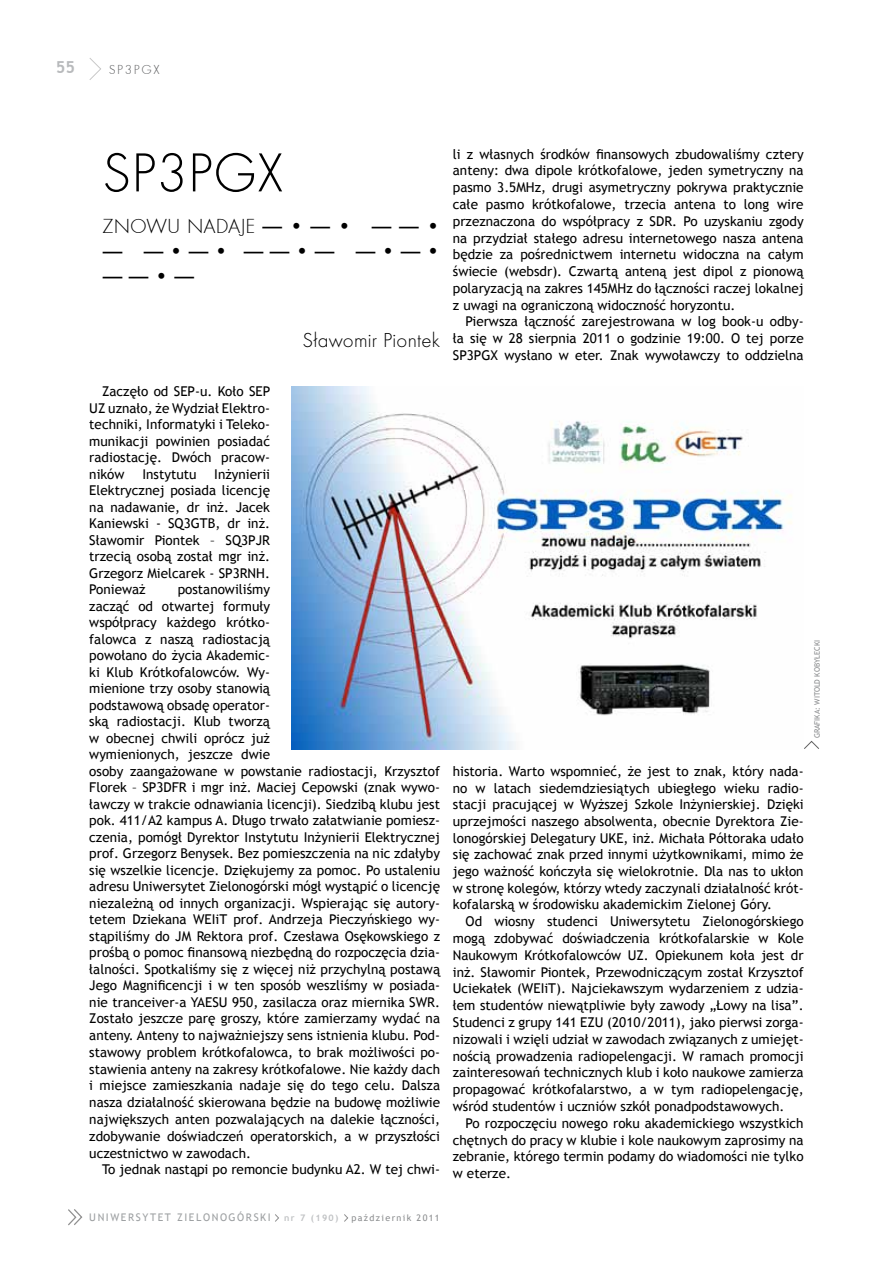
<style>
.page{position:relative;width:893px;height:1263px;background:#fff}
.page>*{position:absolute;margin:0;border:0;box-sizing:border-box;transform-origin:0 0}
.t1{font:57px "Futura TEE Ligh";color:#000}
.t2{font:21px "Futura TEE Ligh";color:#000}
.t3{font:21px/25.2px "Arial";color:#000}
.t4{font:21px "Futur TEE Lig";letter-spacing:.01em;color:#000}
.t5{font:700 16.5px "Trebuchet MS";color:#b8babc}
.t6{font:13.5px/16.5px "Trebuchet MS";color:#000;text-align:justify}
.t7{font:13.5px "Futura TEE Ligh";letter-spacing:.12em;color:#58595b}
.t8{font:10.5px "Trebuchet MS";letter-spacing:.15em;color:#9da0a2}
.t9{font:9px "Trebuchet MS";letter-spacing:.15em;color:#8a8c8e}
.t10{font:700 9px "Trebuchet MS";color:#c0c2c4}
.t11{font:7.5px "Trebuchet MS";color:#8a8c8e}
.s1{font-family:"Arial"}
.s2{font-family:"Futura TEE Ligh"}
</style>
<div class="page">
<svg style="left:89px;top:58px;width:12px;height:22px"></svg>
<svg style="left:68px;top:1209px;width:15px;height:17px"></svg>
<svg style="left:275px;top:1214px;width:4px;height:8px"></svg>
<svg style="left:344px;top:1214px;width:4px;height:8px"></svg>
<img style="left:291px;top:387px;width:501px;height:362px">
<svg style="left:804px;top:741px;width:15px;height:8px"></svg>
<p class="t5" style="left:56px;top:57px;width:21px">55</p>
<p class="t7" style="left:109px;top:61px;width:53px">SP3PGX</p>
<h1 class="t1" style="left:102px;top:140px;width:146px">SP3PGX</h1>
<h2 class="t2" style="left:102px;top:214px;width:340px">ZNOWU NADAJE <span class="s1">―</span> • <span class="s1">―</span> • <span class="s1">― ―</span> •</h2>
<h2 class="t3" style="left:102px;top:238px;width:339px">― ― <span class="s2">•</span> ― <span class="s2">•</span> ―― <span class="s2">•</span> ― ― <span class="s2">•</span> ― <span class="s2">• </span>―― <span class="s2">•</span> ―</h2>
<h2 class="t4" style="left:302px;top:328px;width:139px">Sławomir Piontek</h2>
<p class="t6" style="left:89px;top:383px;width:182px;text-indent:13px">Zaczęło od SEP-u. Koło SEP UZ uznało, że Wydział Elektro&shy;techniki, Informatyki i Teleko&shy;munikacji powinien posiadać radiostację. Dwóch pracow&shy;ników</p>
<p class="t6" style="left:89px;top:466px;width:182px;text-indent:125px">Inżynierii Elektrycznej posiada licencję na nadawanie, dr inż. Jacek Kaniewski - SQ3GTB, dr inż.<br>Sławomir Piontek – SQ3PJR trzecią osobą został mgr inż.<br>Grzegorz Mielcarek - SP3RNH.<br>Ponieważ</p>
<p class="t6" style="left:142px;top:466px;width:56px">Instytutu</p>
<p class="t6" style="left:89px;top:581px;width:352px;text-align:left;text-indent:88px">postanowiliśmy<br>zacząć od otwartej formuły<br>współpracy każdego krótko-<br>falowca z naszą radiostacją<br>powołano do życia Akademic-<br>ki Klub Krótkofalowców. Wy-<br>mienione trzy osoby stanowią<br>podstawową obsadę operator-<br>ską radiostacji. Klub tworzą<br>w obecnej chwili oprócz już<br>wymienionych, jeszcze dwie<br>osoby zaangażowane w powstanie radiostacji, Krzysztof Florek – SP3DFR i mgr inż. Maciej Cepowski (znak wywo&shy;ławczy w trakcie odnawiania licencji). Siedzibą klubu jest pok. 411/A2 kampus A. Długo trwało załatwianie pomiesz&shy;czenia, pomógł Dyrektor Instytutu Inżynierii Elektrycznej prof. Grzegorz Benysek. Bez pomieszczenia na nic zdałyby się wszelkie licencje. Dziękujemy za pomoc. Po ustaleniu adresu Uniwersytet Zielonogórski mógł wystąpić o licencję niezależną od innych organizacji. Wspierając się autory&shy;tetem Dziekana WEIiT prof. Andrzeja Pieczyńskiego wy&shy;stąpiliśmy do JM Rektora prof. Czesława Osękowskiego z prośbą o pomoc finansową niezbędną do rozpoczęcia dzia&shy;łalności. Spotkaliśmy się z więcej niż przychylną postawą Jego Magnificencji i w ten sposób weszliśmy w posiada&shy;nie tranceiver-a YAESU 950, zasilacza oraz miernika SWR.<br>Zostało jeszcze parę groszy, które zamierzamy wydać na anteny. Anteny to najważniejszy sens istnienia klubu. Pod&shy;stawowy problem krótkofalowca, to brak możliwości po&shy;stawienia anteny na zakresy krótkofalowe. Nie każdy dach i miejsce zamieszkania nadaje się do tego celu. Dalsza nasza działalność skierowana będzie na budowę możliwie największych anten pozwalających na dalekie łączności, zdobywanie doświadczeń operatorskich, a w przyszłości uczestnictwo w zawodach.</p>
<p class="t6" style="left:102px;top:1161px;width:340px">To jednak nastąpi po remoncie budynku A2. W tej chwi-</p>
<p class="t6" style="left:453px;top:146px;width:352px">li z własnych środków finansowych zbudowaliśmy cztery anteny: dwa dipole krótkofalowe, jeden symetryczny na pasmo 3.5MHz, drugi asymetryczny pokrywa praktycznie całe pasmo krótkofalowe, trzecia antena to long wire przeznaczona do współpracy z SDR. Po uzyskaniu zgody na przydział stałego adresu internetowego nasza antena będzie za pośrednictwem internetu widoczna na całym świecie (websdr). Czwartą anteną jest dipol z pionową polaryzacją na zakres 145MHz do łączności raczej lokalnej z uwagi na ograniczoną widoczność horyzontu.</p>
<p class="t6" style="left:453px;top:313px;width:352px;text-indent:13px">Pierwsza łączność zarejestrowana w log book-u odby&shy;ła się w 28 sierpnia 2011 o godzinie 19:00. O tej porze SP3PGX wysłano w eter. Znak wywoławczy to oddzielna</p>
<p class="t11" style="left:813px;top:738px;width:99px;rotate:-90deg">Grafika: Witold Kobyłecki</p>
<p class="t6" style="left:453px;top:763px;width:352px">historia. Warto wspomnieć, że jest to znak, który nada&shy;no w latach siedemdziesiątych ubiegłego wieku radio&shy;stacji pracującej w Wyższej Szkole Inżynierskiej. Dzięki uprzejmości naszego absolwenta, obecnie Dyrektora Zie&shy;lonogórskiej Delegatury UKE, inż. Michała Półtoraka udało się zachować znak przed innymi użytkownikami, mimo że jego ważność kończyła się wielokrotnie. Dla nas to ukłon w stronę kolegów, którzy wtedy zaczynali działalność krót&shy;kofalarską w środowisku akademickim Zielonej Góry.</p>
<p class="t6" style="left:453px;top:913px;width:352px;text-indent:13px">Od wiosny studenci Uniwersytetu Zielonogórskiego mogą zdobywać doświadczenia krótkofalarskie w Kole Naukowym Krótkofalowców UZ. Opiekunem koła jest dr inż. Sławomir Piontek, Przewodniczącym został Krzysztof Uciekałek (WEIiT). Najciekawszym wydarzeniem z udzia&shy;łem studentów niewątpliwie były zawody „Łowy na lisa”.<br>Studenci z grupy 141 EZU (2010/2011), jako pierwsi zorga&shy;nizowali i wzięli udział w zawodach związanych z umiejęt&shy;nością prowadzenia radiopelengacji. W ramach promocji zainteresowań technicznych klub i koło naukowe zamierza propagować krótkofalarstwo, a w tym radiopelengację, wśród studentów i uczniów szkół ponadpodstawowych.</p>
<p class="t6" style="left:453px;top:1115px;width:352px;text-indent:13px">Po rozpoczęciu nowego roku akademickiego wszystkich chętnych do pracy w klubie i kole naukowym zaprosimy na zebranie, którego termin podamy do wiadomości nie tylko w eterze.</p>
<p class="t8" style="left:89px;top:1211px;width:183px">UNIWERSYTET ZIELONOGÓRSKI</p>
<p class="t10" style="left:284px;top:1212px;width:56px">nr 7 (190)</p>
<p class="t9" style="left:351px;top:1212px;width:90px">październik 2011</p>
</div>
